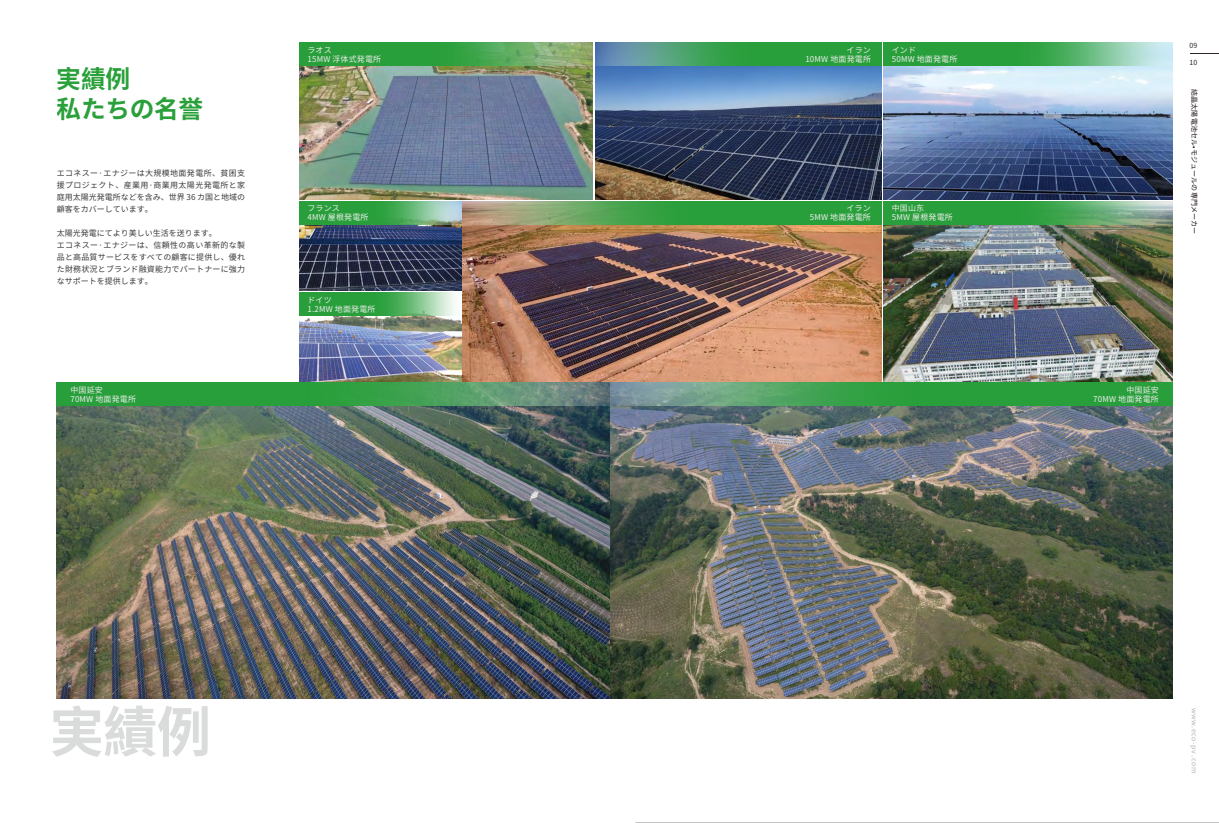
<style>
.page{position:relative;width:1219px;height:823px;background:#fff}
.page>*{position:absolute;margin:0;border:0;box-sizing:border-box;transform-origin:0 0}
.t1{font:700 54.6px "Source Han Sans CN";color:#dadbdb}
.t2{font:700 24.8px/29.8px "Source Han Sans CN";letter-spacing:-.02em;color:#2aa03a}
.t3{font:8px/12px "Source Han Sans CN";letter-spacing:.025em;color:#3d3a39;text-align:justify}
.t4{font:8px/9px "Source Han Sans CN";letter-spacing:.02em;color:#ececec}
.t5{font:7px "Source Han Sans CN";letter-spacing:.02em;color:#211714}
.t6{font:7px "Source Han Sans CN";letter-spacing:.08em;color:#b5b6b6}
.t7{font:7px "Source Han Sans CN";color:#2f2725}
.s1{color:#ededec}
</style>
<div class="page">
<svg style="left:636px;top:822px;width:583px;height:1px"></svg>
<img style="left:463px;top:224px;width:418px;height:157px">
<img style="left:299px;top:315px;width:162px;height:66px">
<img style="left:595px;top:66px;width:286px;height:133px">
<img style="left:57px;top:405px;width:1115px;height:293px">
<img style="left:884px;top:66px;width:288px;height:133px">
<img style="left:299px;top:224px;width:162px;height:66px">
<img style="left:883px;top:224px;width:289px;height:157px">
<img style="left:299px;top:66px;width:294px;height:133px">
<svg style="left:299px;top:201px;width:162px;height:23px;background:#4fad62"></svg>
<svg style="left:463px;top:201px;width:418px;height:23px;background:#50a151"></svg>
<svg style="left:883px;top:201px;width:289px;height:23px;background:#4aa759"></svg>
<svg style="left:609px;top:382px;width:563px;height:23px;background:#43a057"></svg>
<svg style="left:299px;top:43px;width:294px;height:23px;background:#47a44e"></svg>
<svg style="left:595px;top:43px;width:286px;height:23px;background:#3c9d5d"></svg>
<svg style="left:299px;top:292px;width:156px;height:23px;background:#54b262"></svg>
<svg style="left:883px;top:43px;width:289px;height:23px;background:#51b167"></svg>
<svg style="left:57px;top:382px;width:552px;height:23px;background:#3e9c50"></svg>
<h2 class="t2" style="left:57px;top:65px;width:148px">実績例<br>私たちの名誉</h2>
<p class="t3" style="left:57px;top:167px;width:190px">エコネスー·エナジーは大規模地面発電所、貧困支援プロジェクト、産業用·商業用太陽光発電所と家庭用太陽光発電所などを含み、世界 36 カ国と地域の顧客をカバーしています。</p>
<p class="t3" style="left:57px;top:227px;width:190px;text-align:left">太陽光発電にてより美しい生活を送ります。<br>エコネスー·エナジーは、信頼性の高い革新的な製品と高品質サービスをすべての顧客に提供し、優れた財務状況とブランド融資能力でパートナーに強力なサポートを提供します。</p>
<p class="t4" style="left:70px;top:385px;width:67px">中国延安<br>70MW <span class="s1">地面発電所</span></p>
<p class="t4" style="left:307px;top:46px;width:75px">ラオス<br>15MW 浮体式発電所</p>
<p class="t4" style="left:307px;top:203px;width:63px">フランス<br>4MW <span class="s1">屋根発電所</span></p>
<p class="t4" style="left:307px;top:296px;width:70px">ドイツ<br>1.2MW <span class="s1">地面発電所</span></p>
<p class="t4" style="left:805px;top:46px;width:67px;text-align:right">イラン<br>10MW <span class="s1">地面発電所</span></p>
<p class="t4" style="left:892px;top:46px;width:67px">インド<br>50MW <span class="s1">地面発電所</span></p>
<p class="t4" style="left:810px;top:203px;width:63px;text-align:right">イラン<br>5MW <span class="s1">地面発電所</span></p>
<p class="t4" style="left:892px;top:203px;width:63px">中国山东<br>5MW <span class="s1">屋根発電所</span></p>
<p class="t7" style="left:1189px;top:42px;width:9px">09</p>
<p class="t7" style="left:1189px;top:58px;width:9px">10</p>
<p class="t5" style="left:1198px;top:89px;width:147px;rotate:90deg">結晶太陽電池セル•モジュールの専門メーカー</p>
<p class="t4" style="left:1093px;top:385px;width:67px;text-align:right">中国延安<br>70MW <span class="s1">地面発電所</span></p>
<h1 class="t1" style="left:50px;top:700px;width:163px">実績例</h1>
<p class="t6" style="left:1198px;top:707px;width:67px;rotate:90deg">www.eco-pv .com</p>
</div>
